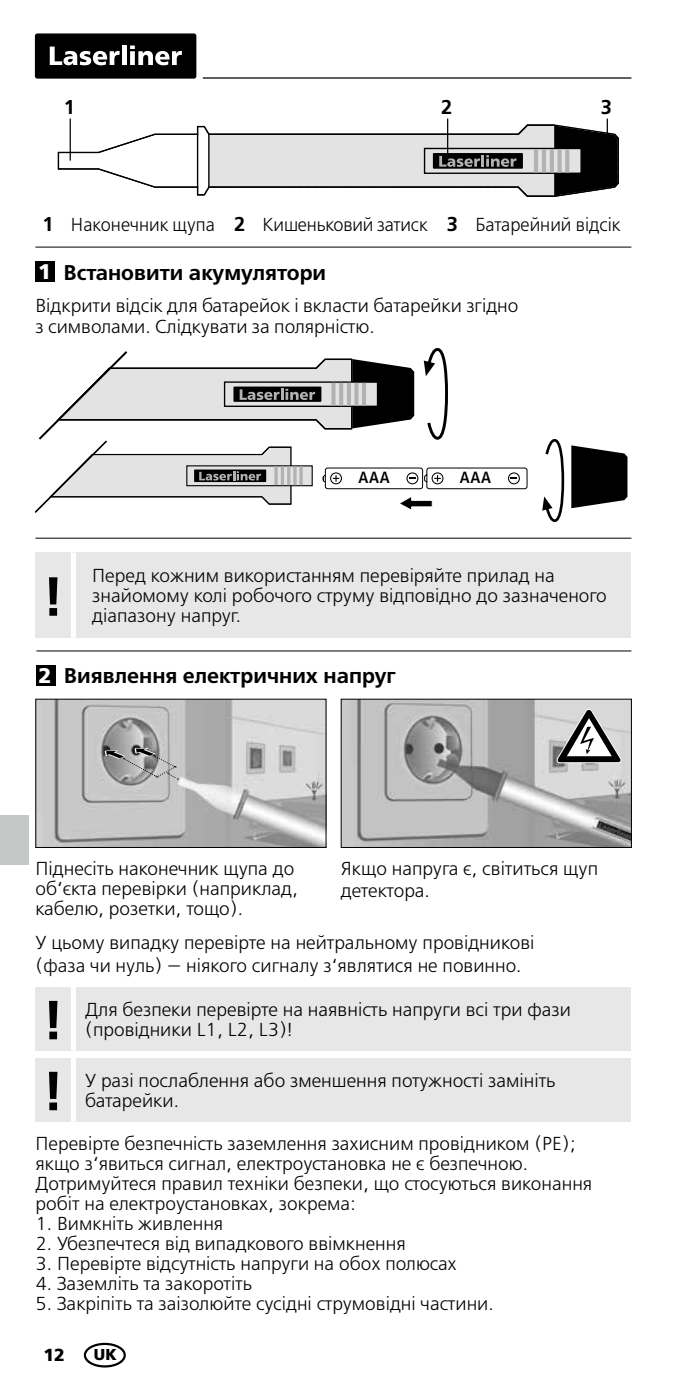
<style>
.page{position:relative;width:674px;height:1397px;background:#fff}
.page>*{position:absolute;margin:0;border:0;box-sizing:border-box;transform-origin:0 0}
.t1{font:700 55px "Frutiger LT Com";color:#000}
.t2{font:600 21.25px "Free Set";color:#000}
.t3{font:700 20px "Frutiger LT Com";color:#000}
.t4{font:300 18.75px/20px "Free Set";color:#000}
.t5{font:300 18.75px "Free Set";color:#000;scale:.95 1}
.t6{font:900 17.5px "Frutiger LT Com";color:#000}
.t7{font:700 condensed 16.25px "Frutiger LT Com";letter-spacing:.05em;color:#000}
.t8{font:900 15.75px "Frutiger LT Com";color:#000}
.t9{font:700 condensed 14.75px "Frutiger LT Com";letter-spacing:.05em;color:#000}
.s1{font-family:"Frutiger LT Com";font-weight:700;font-size:20px}
.s2{font-family:"Frutiger LT Com";font-weight:900;color:#fff}
</style>
<div class="page">
<hr style="left:203px;top:77px;width:428px;height:2px;background:#000">
<div style="left:35px;top:33px;width:161px;height:46px;background:#000;border-radius:2px"></div>
<svg style="left:50px;top:47px;width:70px;height:18px"></svg>
<hr style="left:122px;top:45px;width:4px;height:20px;background:#fff">
<svg style="left:130px;top:45px;width:52px;height:20px"></svg>
<div style="left:84px;top:1342px;width:42px;height:25px;border:2px solid #000;border-radius:50%"></div>
<div style="left:0;top:815px;width:28px;height:49px;background:#c5c6c6"></div>
<img style="left:342px;top:700px;width:287px;height:145px">
<img style="left:37px;top:700px;width:287px;height:145px">
<div style="left:36px;top:664px;width:19px;height:21px;background:#000"></div>
<div style="left:35px;top:986px;width:596px;height:64px;background:#e7e7e7"></div>
<div style="left:71px;top:986px;width:5px;height:64px;background:#fff"></div>
<svg style="left:556px;top:707px;width:65px;height:56px"></svg>
<svg style="left:99px;top:745px;width:79px;height:34px;background:#9e9e9e"></svg>
<div style="left:35px;top:1057px;width:596px;height:64px;background:#e7e7e7"></div>
<div style="left:71px;top:1057px;width:5px;height:64px;background:#fff"></div>
<hr style="left:36px;top:650px;width:595px;height:1px;background:#000">
<hr style="left:35px;top:537px;width:596px;height:1px;background:#000">
<svg style="left:542px;top:439px;width:22px;height:83px"></svg>
<svg style="left:571px;top:445px;width:56px;height:63px;background:#242424"></svg>
<svg style="left:35px;top:348px;width:492px;height:165px"></svg>
<div style="left:35px;top:261px;width:20px;height:20px;background:#000"></div>
<div style="left:35px;top:552px;width:596px;height:85px;background:#e7e7e7"></div>
<div style="left:71px;top:552px;width:5px;height:85px;background:#fff"></div>
<svg style="left:57px;top:119px;width:561px;height:78px"></svg>
<hr style="left:35px;top:247px;width:596px;height:1px;background:#000">
<p class="t3" style="left:64px;top:96px;width:13px">1</p>
<p class="t3" style="left:441px;top:96px;width:13px">2</p>
<p class="t3" style="left:600px;top:96px;width:13px">3</p>
<p class="t5" style="left:43px;top:213px;width:609px"><span class="s1">1</span> Наконечник щупа <span class="s1">2</span> Кишеньковий затиск <span class="s1">3</span> Батарейний відсік</p>
<p class="t2" style="left:38px;top:259px;width:289px"><span class="s2">1</span> Встановити акумулятори</p>
<p class="t4" style="left:35px;top:296px;width:484px">Відкрити відсік для батарейок і вкласти батарейки згідно з символами. Слідкувати за полярністю.</p>
<h1 class="t1" style="left:42px;top:564px;width:23px">!</h1>
<p class="t9" style="left:355px;top:465px;width:30px">AAA</p>
<p class="t9" style="left:446px;top:465px;width:30px">AAA</p>
<p class="t7" style="left:358px;top:468px;width:33px">AAA</p>
<p class="t7" style="left:459px;top:468px;width:33px">AAA</p>
<p class="t4" style="left:92px;top:566px;width:516px">Перед кожним використанням перевіряйте прилад на знайомому колі робочого струму відповідно до зазначеного</p>
<p class="t4" style="left:92px;top:606px;width:150px">діапазону напруг.</p>
<p class="t2" style="left:38px;top:663px;width:358px"><span class="s2">2</span> Виявлення електричних напруг</p>
<p class="t4" style="left:35px;top:858px;width:264px">Піднесіть наконечник щупа до об‘єкта перевірки (наприклад, кабелю, розетки, тощо).</p>
<p class="t4" style="left:340px;top:857px;width:258px;line-height:22.5px">Якщо напруга є, світиться щуп детектора.</p>
<p class="t4" style="left:35px;top:931px;width:500px;line-height:22.5px">У цьому випадку перевірте на нейтральному провідникові (фаза чи нуль) — ніякого сигналу з‘являтися не повинно.</p>
<h1 class="t1" style="left:42px;top:987px;width:23px">!</h1>
<h1 class="t1" style="left:42px;top:1058px;width:23px">!</h1>
<p class="t4" style="left:85px;top:999px;width:487px">Для безпеки перевірте на наявність напруги всі три фази</p>
<p class="t4" style="left:85px;top:1019px;width:209px">(провідники L1, L2, L3)!</p>
<p class="t4" style="left:85px;top:1070px;width:471px">У разі послаблення або зменшення потужності замініть</p>
<p class="t4" style="left:85px;top:1090px;width:95px">батарейки.</p>
<p class="t4" style="left:35px;top:1133px;width:558px">Перевірте безпечність заземлення захисним провідником (PE); якщо з‘явиться сигнал, електроустановка не є безпечною.<br>Дотримуйтеся правил техніки безпеки, що стосуються виконання робіт на електроустановках, зокрема:</p>
<p class="t4" style="left:35px;top:1213px;width:189px">1. Вимкніть живлення</p>
<p class="t4" style="left:35px;top:1233px;width:371px">2. Убезпечтеся від випадкового ввімкнення</p>
<p class="t4" style="left:35px;top:1253px;width:422px">3. Перевірте відсутність напруги на обох полюсах</p>
<p class="t4" style="left:35px;top:1273px;width:218px">4. Заземліть та закоротіть</p>
<p class="t4" style="left:35px;top:1293px;width:459px">5. Закріпіть та заізолюйте сусідні струмовідні частини.</p>
<p class="t6" style="left:44px;top:1343px;width:23px">12</p>
<p class="t8" style="left:94px;top:1344px;width:24px">UK</p>
</div>
